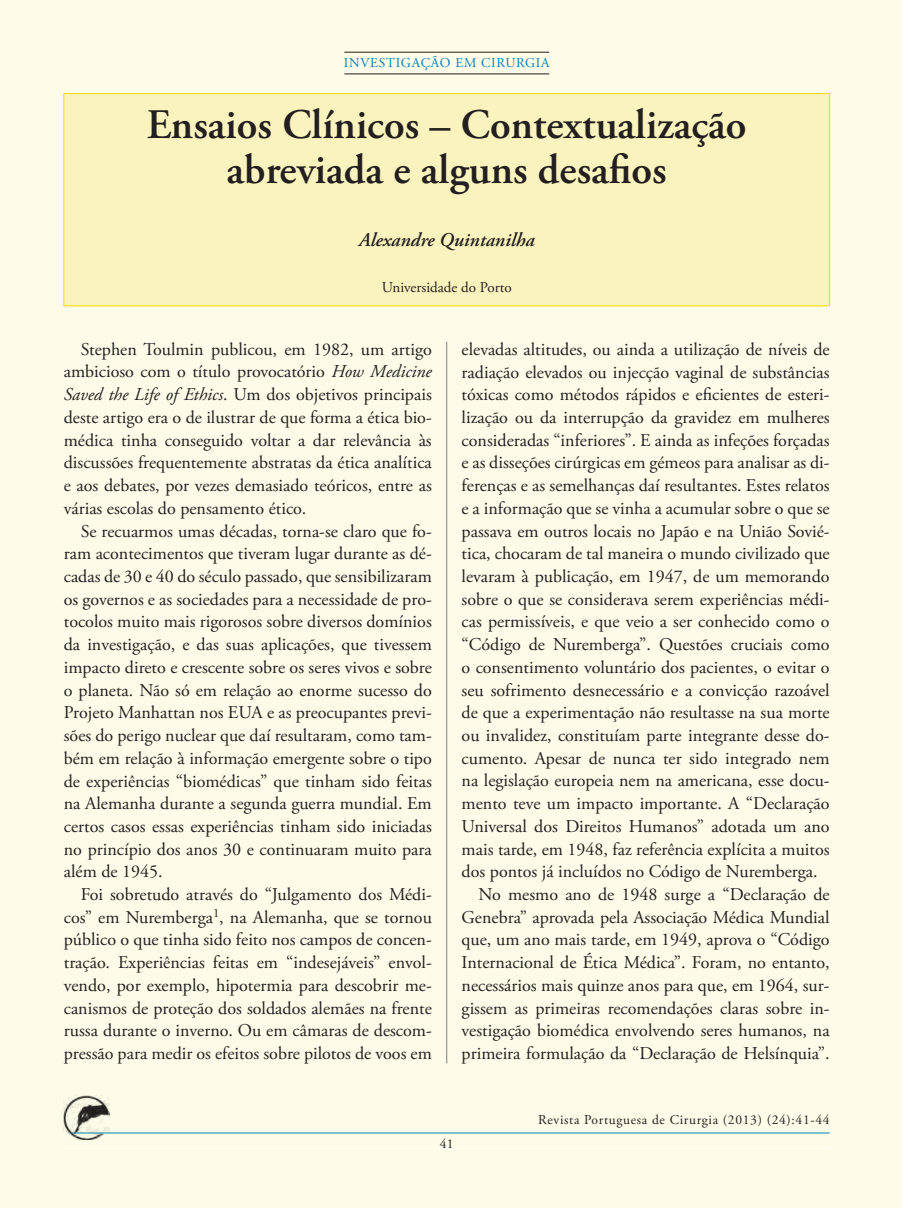
<style>
.page{position:relative;width:902px;height:1208px;background:#fff}
.page>*{position:absolute;margin:0;border:0;box-sizing:border-box;transform-origin:0 0}
._01_Titulo{font:600 42px/45px "Adobe Garamond Pro";color:#231f20;text-align:center}
._03_Autores{font:italic 600 19.5px "Adobe Garamond Pro";color:#231f20}
.Texto_colunas{font:18px/22.6px "Adobe Garamond Pro";color:#231f20;text-align:justify}
._04_Grau_Academico{font:15px "Adobe Garamond Pro";color:#231f20}
.t1{font:13.5px "Adobe Garamond Pro";letter-spacing:.05em;color:#231f20}
.t2{font:13.5px "Adobe Garamond";letter-spacing:.05em;color:#0083b6}
.s1{font-style:italic}
</style>
<div class="page">
<div style="left:0;top:0;width:901px;height:1208px;background:#fefbe8"></div>
<img style="left:64px;top:1095px;width:45px;height:45px">
<hr style="left:72px;top:1132px;width:757px;height:1px;background:#0083b6">
<hr style="left:64px;top:1148px;width:765px;height:1px;background:#fff">
<hr style="left:344px;top:52px;width:205px;height:1px;background:#231f20">
<hr style="left:344px;top:74px;width:205px;height:1px;background:#231f20">
<div style="left:64px;top:94px;width:765px;height:212px;background:#fbf3bd"></div>
<div style="left:63px;top:93px;width:767px;height:213px;border:1px solid #f5dc01"></div>
<hr style="left:446px;top:342px;width:1px;height:721px;background:#808285">
<p class="t2" style="left:344px;top:56px;width:207px">INVESTIGAÇÃO EM CIRURGIA</p>
<p class="_01_Titulo" style="left:147px;top:102px;width:601px">Ensaios Clínicos – Contextualização abreviada e alguns desafios</p>
<p class="_03_Autores" style="left:359px;top:229px;width:177px">Alexandre Quintanilha</p>
<p class="_04_Grau_Academico" style="left:382px;top:278px;width:131px">Universidade do Porto</p>
<p class="Texto_colunas" style="left:64px;top:338px;width:369px;text-indent:17px">Stephen Toulmin publicou, em 1 982, um artigo ambicioso com o título provocatório <span class="s1">How Medicine Saved the Life of Ethics</span>. Um dos objetivos principais deste artigo era o de ilustrar de que forma a ética bio&shy;médica tinha conseguido voltar a dar relevância às discussões frequentemente abstratas da ética analítica e aos debates, por vezes demasiado teóricos, entre as várias escolas do pensamento ético.</p>
<p class="Texto_colunas" style="left:64px;top:520px;width:369px;text-indent:17px">Se recuarmos umas décadas, torna-se claro que fo&shy;ram acontecimentos que tiveram lugar durante as dé&shy;cadas de 30 e 40 do século passado, que sensibilizaram os governos e as sociedades para a necessidade de pro&shy;tocolos muito mais rigorosos sobre diversos domínios da investigação, e das suas aplicações, que tivessem impacto direto e crescente sobre os seres vivos e sobre o planeta. Não só em relação ao enorme sucesso do Projeto Manhattan nos EUA e as preocupantes previ&shy;sões do perigo nuclear que daí resultaram, como tam&shy;bém em relação à informação emergente sobre o tipo de experiências “biomédicas” que tinham sido feitas na Alemanha durante a segunda guerra mundial. Em certos casos essas experiências tinham sido iniciadas no princípio dos anos 30 e continuaram muito para além de 1 945.</p>
<p class="Texto_colunas" style="left:64px;top:883px;width:369px;text-indent:17px">Foi sobretudo através do “Julgamento dos Médi&shy;cos” em Nuremberga<sup>1</sup> , na Alemanha, que se tornou público o que tinha sido feito nos campos de concen&shy;tração. Experiências feitas em “indesejáveis” envol&shy;vendo, por exemplo, hipotermia para descobrir me&shy;canismos de proteção dos soldados alemães na frente russa durante o inverno. Ou em câmaras de descom&shy;pressão para medir os efeitos sobre pilotos de voos em</p>
<p class="Texto_colunas" style="left:461px;top:338px;width:369px">elevadas altitudes, ou ainda a utilização de níveis de radiação elevados ou injecção vaginal de substâncias tóxicas como métodos rápidos e eficientes de esteri&shy;lização ou da interrupção da gravidez em mulheres consideradas “inferiores”. E ainda as infeções forçadas e as disseções cirúrgicas em gémeos para analisar as di&shy;ferenças e as semelhanças daí resultantes. Estes relatos e a informação que se vinha a acumular sobre o que se passava em outros locais no Japão e na União Sovié&shy;tica, chocaram de tal maneira o mundo civilizado que levaram à publicação, em 1 947, de um memorando sobre o que se considerava serem experiências médi&shy;cas permissíveis, e que veio a ser conhecido como o “Código de Nuremberga”. Questões cruciais como o consentimento voluntário dos pacientes, o evitar o seu sofrimento desnecessário e a convicção razoável de que a experimentação não resultasse na sua morte ou invalidez, constituíam parte integrante desse do&shy;cumento. Apesar de nunca ter sido integrado nem na legislação europeia nem na americana, esse docu&shy;mento teve um impacto importante. A “Declaração Universal dos Direitos Humanos” adotada um ano mais tarde, em 1 948, faz referência explícita a muitos dos pontos já incluídos no Código de Nuremberga.</p>
<p class="Texto_colunas" style="left:461px;top:883px;width:369px;text-indent:17px">No mesmo ano de 1 948 surge a “Declaração de Genebra” aprovada pela Associação Médica Mundial que, um ano mais tarde, em 1 949, aprova o “Código Internacional de Ética Médica”. Foram, no entanto, necessários mais quinze anos para que, em 1 964, sur&shy;gissem as primeiras recomendações claras sobre in&shy;vestigação biomédica envolvendo seres humanos, na primeira formulação da “Declaração de Helsínquia”.</p>
<p class="t1" style="left:440px;top:1135px;width:15px">44</p>
<p class="t1" style="left:538px;top:1111px;width:293px">Revista Portuguesa de Cirurgia (201 3) (24):41 -44</p>
</div>
